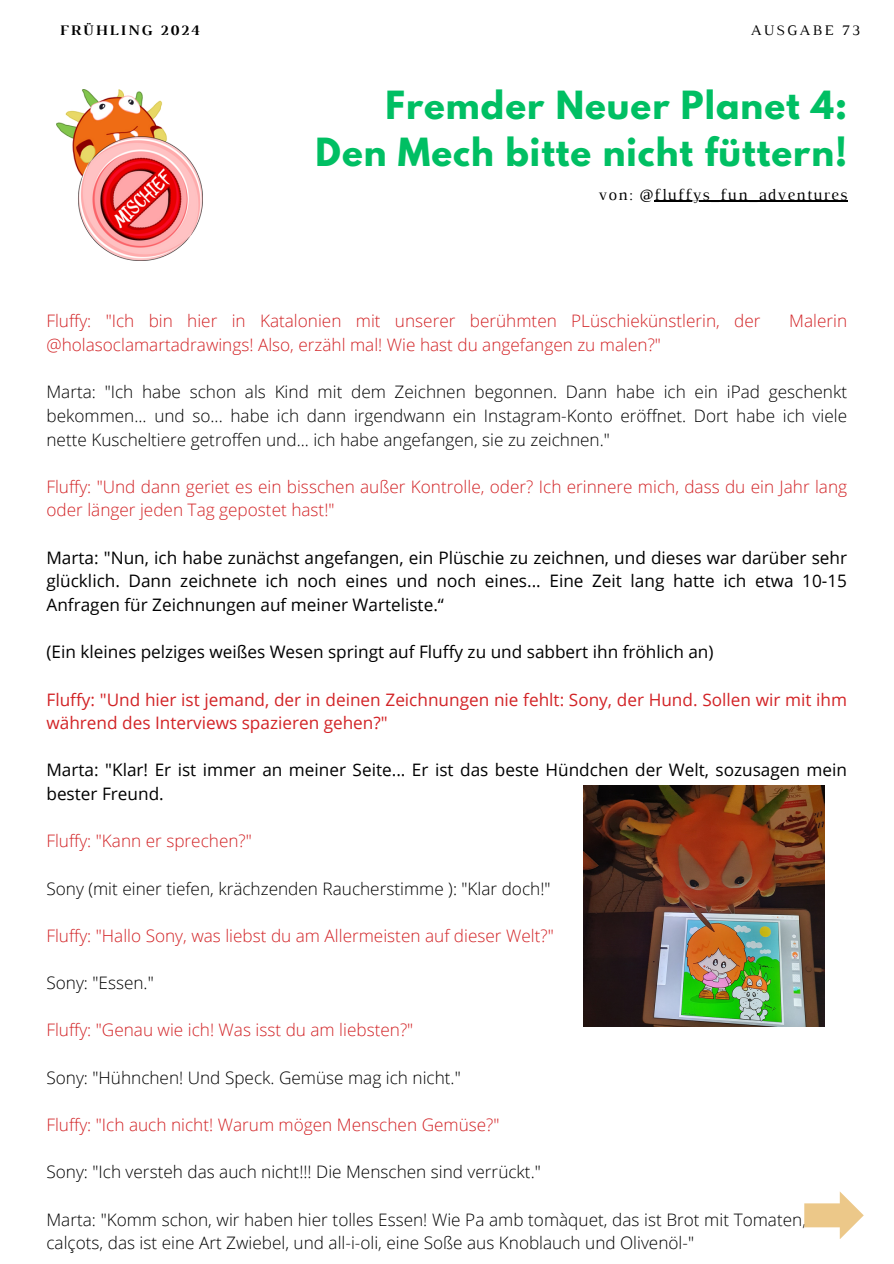
<style>
.page{position:relative;width:894px;height:1264px;background:#fff}
.page>*{position:absolute;margin:0;border:0;box-sizing:border-box;transform-origin:0 0}
.t1{font:700 34.35px/47.2px "League Spartan";letter-spacing:.03em;color:#00bf63;text-align:right}
.t2{font:300 17.25px/23.7px "Open Sans";color:#000;text-align:justify}
.t3{font:300 17.25px/23.7px "Open Sans";color:#d22326}
.t4{font:17.25px/23.7px "Open Sans";color:#000;text-align:justify}
.t5{font:17.25px/23.7px "Open Sans";color:#d22326}
.t6{font:16.35px "Luthier";letter-spacing:.07em;color:#000}
.t7{font:700 14.85px "Luthier";letter-spacing:.14em;color:#000}
.t8{font:14.85px "Luthier";letter-spacing:.14em;color:#000}
</style>
<div class="page">
<svg style="left:804px;top:1191px;width:59px;height:48px"></svg>
<img style="left:56px;top:89px;width:146px;height:171px">
<img style="left:583px;top:785px;width:240px;height:241px">
<hr style="left:654px;top:201px;width:194px;height:1px;background:#000">
<p class="t7" style="left:60px;top:25px;width:141px">FRÜHLING 2024</p>
<p class="t8" style="left:750px;top:25px;width:111px">AUSGABE 73</p>
<h1 class="t1" style="left:315px;top:85px;width:533px">Fremder Neuer Planet 4:<br>Den Mech bitte nicht füttern!</h1>
<p class="t6" style="left:598px;top:188px;width:250px">von: @fluffys_fun_adventures</p>
<p class="t3" style="left:46px;top:309px;width:715px">Fluffy: "Ich bin hier in Katalonien mit unserer berühmten PLüschiekünstlerin, der</p>
<p class="t3" style="left:789px;top:309px;width:59px">Malerin</p>
<p class="t3" style="left:46px;top:332px;width:615px">@holasoclamartadrawings! Also, erzähl mal! Wie hast du angefangen zu malen?"</p>
<p class="t2" style="left:46px;top:380px;width:801px">Marta: "Ich habe schon als Kind mit dem Zeichnen begonnen. Dann habe ich ein iPad geschenkt bekommen... und so... habe ich dann irgendwann ein Instagram-Konto eröffnet. Dort habe ich viele nette Kuscheltiere getroffen und... ich habe angefangen, sie zu zeichnen."</p>
<p class="t3" style="left:46px;top:474px;width:801px">Fluffy: "Und dann geriet es ein bisschen außer Kontrolle, oder? Ich erinnere mich, dass du ein Jahr lang oder länger jeden Tag gepostet hast!"</p>
<p class="t4" style="left:46px;top:545px;width:802px">Marta: "Nun, ich habe zunächst angefangen, ein Plüschie zu zeichnen, und dieses war darüber sehr glücklich. Dann zeichnete ich noch eines und noch eines... Eine Zeit lang hatte ich etwa 10-15<br>Anfragen für Zeichnungen auf meiner Warteliste.“</p>
<p class="t4" style="left:46px;top:639px;width:668px">(Ein kleines pelziges weißes Wesen springt auf Fluffy zu und sabbert ihn fröhlich an)</p>
<p class="t5" style="left:46px;top:687px;width:802px">Fluffy: "Und hier ist jemand, der in deinen Zeichnungen nie fehlt: Sony, der Hund. Sollen wir mit ihm während des Interviews spazieren gehen?"</p>
<p class="t4" style="left:46px;top:758px;width:801px">Marta: "Klar! Er ist immer an meiner Seite... Er ist das beste Hündchen der Welt, sozusagen mein bester Freund.</p>
<p class="t3" style="left:46px;top:828px;width:207px">Fluffy: "Kann er sprechen?"</p>
<p class="t2" style="left:46px;top:876px;width:505px">Sony (mit einer tiefen, krächzenden Raucherstimme ): "Klar doch!"</p>
<p class="t3" style="left:46px;top:923px;width:508px">Fluffy: "Hallo Sony, was liebst du am Allermeisten auf dieser Welt?"</p>
<p class="t2" style="left:46px;top:970px;width:109px">Sony: "Essen."</p>
<p class="t3" style="left:46px;top:1017px;width:368px">Fluffy: "Genau wie ich! Was isst du am liebsten?"</p>
<p class="t2" style="left:46px;top:1065px;width:415px">Sony: "Hühnchen! Und Speck. Gemüse mag ich nicht."</p>
<p class="t3" style="left:46px;top:1112px;width:454px">Fluffy: "Ich auch nicht! Warum mögen Menschen Gemüse?"</p>
<p class="t2" style="left:46px;top:1159px;width:495px">Sony: "Ich versteh das auch nicht!!! Die Menschen sind verrückt."</p>
<p class="t2" style="left:46px;top:1206px;width:802px">Marta: "Komm schon, wir haben hier tolles Essen! Wie Pa amb tomàquet, das ist Brot mit Tomaten, oder calçots, das ist eine Art Zwiebel, und all-i-oli, eine Soße aus Knoblauch und Olivenöl-"</p>
</div>
